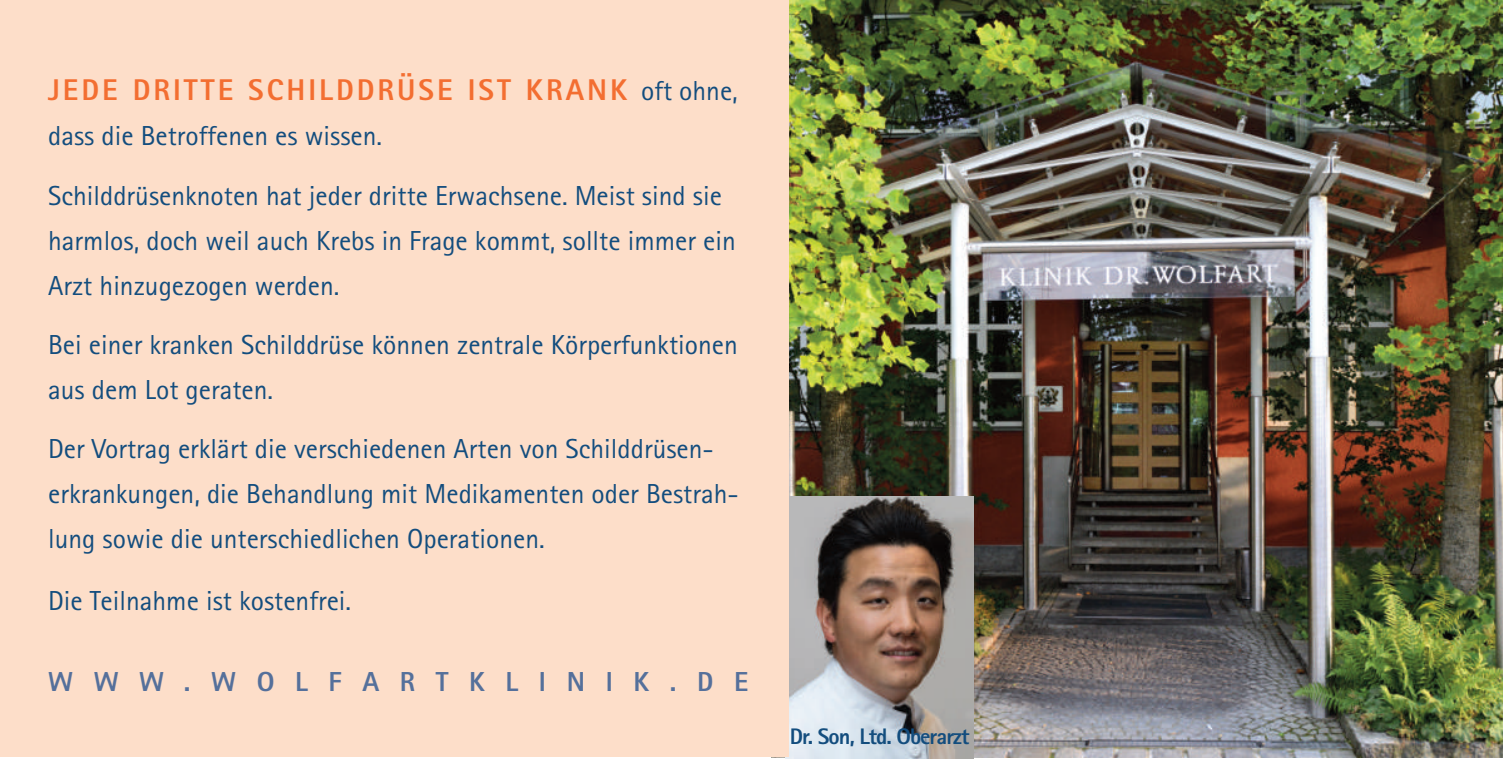
<style>
.page{position:relative;width:1503px;height:759px;background:#fff}
.page>*{position:absolute;margin:0;border:0;box-sizing:border-box;transform-origin:0 0}
.t1{font:800 30px "Agfa Rotis Sans Serif";letter-spacing:.1em;color:#f36e31}
.t2{font:27.5px/45px "Agfa Rotis Sans Serif";color:#134d7e}
.t3{font:800 27.5px "Agfa Rotis Sans Serif";letter-spacing:.75em;color:#55709b}
.t4{font:800 22.5px "Agfa Rotis Sans Serif";letter-spacing:-.045em;color:#134d7e}
.s1{font-weight:400;font-size:27.5px;color:#134d7e}
</style>
<div class="page">
<img style="left:788px;top:1px;width:714px;height:756px">
<img style="left:785px;top:496px;width:188px;height:262px">
<div style="left:0;top:0;width:788px;height:757px;background:#fddec9"></div>
<p class="t1" style="left:48px;top:80px;width:691px">JEDE DRITTE SCHILDDRÜSE IST KRANK <span class="s1">oft ohne,</span></p>
<p class="t2" style="left:48px;top:109px;width:675px;line-height:59.2px">dass die Betroffenen es wissen.<br>Schilddrüsenknoten hat jeder dritte Erwachsene. Meist sind sie</p>
<p class="t2" style="left:48px;top:220px;width:689px">harmlos, doch weil auch Krebs in Frage kommt, sollte immer ein<br>Arzt hinzugezogen werden.</p>
<p class="t2" style="left:48px;top:325px;width:691px">Bei einer kranken Schilddrüse können zentrale Körperfunktionen aus dem Lot geraten.</p>
<p class="t2" style="left:48px;top:429px;width:692px">Der Vortrag erklärt die verschiedenen Arten von Schilddrüsen&shy;erkrankungen, die Behandlung mit Medikamenten oder Bestrah&shy;lung sowie die unterschiedlichen Operationen.</p>
<p class="t2" style="left:48px;top:580px;width:304px">Die Teilnahme ist kostenfrei.</p>
<p class="t3" style="left:48px;top:671px;width:701px">WWW.WOLFARTKLINIK.DE</p>
<p class="t4" style="left:789px;top:728px;width:181px">Dr. Son, Ltd. Oberarzt</p>
</div>
